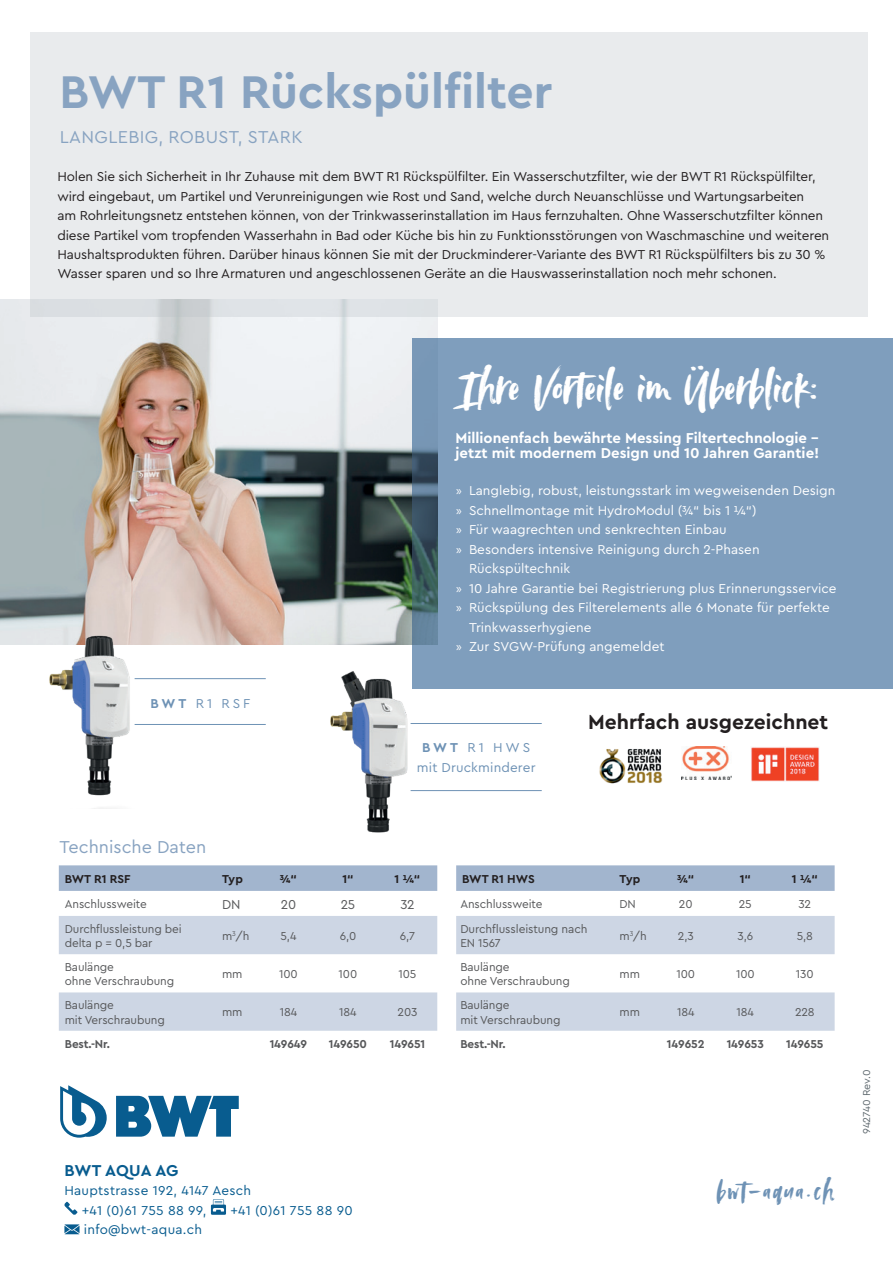
<style>
.page{position:relative;width:893px;height:1263px;background:#fff}
.page>*{position:absolute;margin:0;border:0;box-sizing:border-box;transform-origin:0 0}
.t1{font:49.5px "Avallon";color:#fff}
.t2{font:700 48px "Cera PRO";color:#88a3c1}
.t3{font:30px "Avallon";letter-spacing:.06em;color:#6e92b5}
.t4{font:700 21px "Cera PRO";color:#231f20}
.t5{font:18px "Cera PRO";letter-spacing:.01em;color:#88a3c1}
.t6{font:700 16.5px "Cera PRO";letter-spacing:.005em;color:#085c8f}
.t7{font:700 15px/15px "Cera PRO";color:#fff}
.t8{font:13.5px/19.5px "Cera PRO";letter-spacing:-.01em;color:#231f20}
.t9{font:13.5px "Cera PRO";color:#fff}
.t10{font:13.5px/19.5px "Cera PRO";letter-spacing:.02em;color:#085c8f}
.t11{font:13.5px/19.5px "Cera PRO";letter-spacing:.01em;color:#6e92b5;text-align:center}
.t12{font:13.5px "Cera PRO";letter-spacing:-.01em;color:#57585a}
.t13{font:12px/14.4px "Cera PRO";letter-spacing:-.01em;color:#57585a}
.t14{font:700 12px "Cera PRO";letter-spacing:-.01em;color:#57585a}
.t15{font:700 12px "Cera PRO";color:#231f20}
.t16{font:10.5px "Cera PRO";color:#5f696f}
.s1{font-weight:700}
.s2{font-family:"Myriad Pro"}
</style>
<div class="page">
<hr style="left:135px;top:678px;width:131px;height:1px;background:#6e92b5">
<hr style="left:135px;top:724px;width:131px;height:1px;background:#6e92b5">
<hr style="left:411px;top:723px;width:131px;height:1px;background:#6e92b5">
<hr style="left:411px;top:790px;width:131px;height:1px;background:#6e92b5">
<img style="left:0;top:300px;width:437px;height:344px">
<div style="left:30px;top:32px;width:837px;height:285px;background:#e9ebed"></div>
<div style="left:412px;top:338px;width:481px;height:351px;background:#7f9ebd"></div>
<div style="left:59px;top:865px;width:378px;height:26px;background:#a2b5ce"></div>
<svg style="left:59px;top:916px;width:378px;height:115px"></svg>
<div style="left:456px;top:865px;width:379px;height:26px;background:#a2b5ce"></div>
<svg style="left:456px;top:916px;width:379px;height:115px"></svg>
<svg style="left:116px;top:1096px;width:123px;height:41px"></svg>
<svg style="left:60px;top:1085px;width:47px;height:53px"></svg>
<svg style="left:64px;top:1202px;width:14px;height:13px"></svg>
<svg style="left:211px;top:1199px;width:15px;height:16px"></svg>
<svg style="left:64px;top:1224px;width:16px;height:10px"></svg>
<img style="left:599px;top:749px;width:64px;height:35px">
<img style="left:682px;top:746px;width:50px;height:33px">
<img style="left:751px;top:747px;width:68px;height:35px">
<img style="left:330px;top:671px;width:99px;height:162px">
<img style="left:35px;top:609px;width:107px;height:200px">
<h2 class="t2" style="left:60px;top:60px;width:494px">BWT R1 Rückspülfilter</h2>
<h3 class="t5" style="left:60px;top:125px;width:245px">LANGLEBIG, ROBUST, STARK</h3>
<p class="t8" style="left:57px;top:166px;width:773px">Holen Sie sich Sicherheit in Ihr Zuhause mit dem BWT R1 Rückspülfilter. Ein Wasserschutzfilter, wie der BWT R1 Rückspülfilter, wird eingebaut, um Partikel und Verunreinigungen wie Rost und Sand, welche durch Neuanschlüsse und Wartungsarbeiten<br>am Rohrleitungsnetz entstehen können, von der Trinkwasserinstallation im Haus fernzuhalten. Ohne Wasserschutzfilter können diese Partikel vom tropfenden Wasserhahn in Bad oder Küche bis hin zu Funktionsstörungen von Waschmaschine und weiteren Haushaltsprodukten führen. Darüber hinaus können Sie mit der Druckminderer-Variante des BWT R1 Rückspülfilters bis zu 30 % Wasser sparen und so Ihre Armaturen und angeschlossenen Geräte an die Hauswasserinstallation noch mehr schonen.</p>
<h1 class="t1" style="left:462px;top:355px;width:358px">Ihre Vorteile im Überblick:</h1>
<p class="t7" style="left:456px;top:430px;width:365px">Millionenfach bewährte Messing Filtertechnologie – jetzt mit modernem Design und 10 Jahren Garantie!</p>
<p class="t11" style="left:151px;top:693px;width:101px"><span class="s1">BWT</span> R1 RSF</p>
<h3 class="t5" style="left:60px;top:835px;width:148px">Technische Daten</h3>
<p class="t9" style="left:456px;top:482px;width:381px"><span class="s2">»</span> Langlebig, robust, leistungsstark im wegweisenden Design</p>
<p class="t9" style="left:456px;top:501px;width:302px"><span class="s2">»</span> Schnellmontage mit HydroModul (¾“ bis 1 ¼“)</p>
<p class="t9" style="left:456px;top:521px;width:272px"><span class="s2">»</span> Für waagrechten und senkrechten Einbau</p>
<p class="t9" style="left:456px;top:540px;width:305px"><span class="s2">»</span> Besonders intensive Reinigung durch 2-Phasen</p>
<p class="t9" style="left:469px;top:560px;width:103px">Rückspültechnik</p>
<p class="t9" style="left:456px;top:579px;width:382px"><span class="s2">»</span> 10 Jahre Garantie bei Registrierung plus Erinnerungsservice</p>
<p class="t9" style="left:456px;top:599px;width:375px"><span class="s2">»</span> Rückspülung des Filterelements alle 6 Monate für perfekte</p>
<p class="t9" style="left:469px;top:618px;width:124px">Trinkwasserhygiene</p>
<p class="t9" style="left:456px;top:638px;width:210px"><span class="s2">»</span> Zur SVGW-Prüfung angemeldet</p>
<p class="t11" style="left:417px;top:738px;width:120px"><span class="s1">BWT</span> R1 HWS mit Druckminderer</p>
<h3 class="t4" style="left:588px;top:708px;width:242px">Mehrfach ausgezeichnet</h3>
<p class="t15" style="left:65px;top:871px;width:67px">BWT R1 RSF</p>
<p class="t15" style="left:222px;top:871px;width:22px">Typ</p>
<p class="t15" style="left:280px;top:871px;width:19px">¾“</p>
<p class="t15" style="left:342px;top:871px;width:13px">1“</p>
<p class="t15" style="left:395px;top:871px;width:27px">1 ¼“</p>
<p class="t13" style="left:65px;top:896px;width:83px">Anschlussweite</p>
<p class="t12" style="left:222px;top:895px;width:20px">DN</p>
<p class="t12" style="left:281px;top:895px;width:17px">20</p>
<p class="t12" style="left:341px;top:895px;width:16px">25</p>
<p class="t12" style="left:400px;top:895px;width:16px">32</p>
<p class="t13" style="left:65px;top:921px;width:118px">Durchflussleistung bei delta p = 0,5 bar</p>
<p class="t13" style="left:222px;top:928px;width:29px">m<sup>3</sup>/h</p>
<p class="t13" style="left:280px;top:928px;width:18px">5,4</p>
<p class="t13" style="left:340px;top:928px;width:18px">6,0</p>
<p class="t13" style="left:400px;top:928px;width:17px">6,7</p>
<p class="t13" style="left:65px;top:959px;width:111px">Baulänge<br>ohne Verschraubung</p>
<p class="t13" style="left:222px;top:966px;width:22px">mm</p>
<p class="t13" style="left:279px;top:966px;width:20px">100</p>
<p class="t13" style="left:339px;top:966px;width:20px">100</p>
<p class="t13" style="left:398px;top:966px;width:19px">105</p>
<p class="t13" style="left:65px;top:997px;width:102px">Baulänge<br>mit Verschraubung</p>
<p class="t13" style="left:222px;top:1005px;width:22px">mm</p>
<p class="t13" style="left:280px;top:1005px;width:19px">184</p>
<p class="t13" style="left:339px;top:1005px;width:19px">184</p>
<p class="t13" style="left:398px;top:1005px;width:21px">203</p>
<p class="t14" style="left:65px;top:1036px;width:47px">Best.-Nr.</p>
<p class="t14" style="left:270px;top:1036px;width:39px">149649</p>
<p class="t14" style="left:329px;top:1036px;width:40px">149650</p>
<p class="t14" style="left:390px;top:1036px;width:37px">149651</p>
<p class="t15" style="left:462px;top:871px;width:74px">BWT R1 HWS</p>
<p class="t15" style="left:619px;top:871px;width:22px">Typ</p>
<p class="t15" style="left:677px;top:871px;width:19px">¾“</p>
<p class="t15" style="left:740px;top:871px;width:13px">1“</p>
<p class="t15" style="left:792px;top:871px;width:27px">1 ¼“</p>
<p class="t13" style="left:460px;top:896px;width:83px">Anschlussweite</p>
<p class="t13" style="left:619px;top:896px;width:18px">DN</p>
<p class="t13" style="left:679px;top:896px;width:15px">20</p>
<p class="t13" style="left:739px;top:896px;width:14px">25</p>
<p class="t13" style="left:798px;top:896px;width:14px">32</p>
<p class="t13" style="left:460px;top:921px;width:129px">Durchflussleistung nach<br>EN 1567</p>
<p class="t13" style="left:619px;top:928px;width:29px">m<sup>3</sup>/h</p>
<p class="t13" style="left:678px;top:928px;width:17px">2,3</p>
<p class="t13" style="left:737px;top:928px;width:17px">3,6</p>
<p class="t13" style="left:797px;top:928px;width:18px">5,8</p>
<p class="t13" style="left:460px;top:959px;width:111px">Baulänge<br>ohne Verschraubung</p>
<p class="t13" style="left:619px;top:966px;width:22px">mm</p>
<p class="t13" style="left:676px;top:966px;width:20px">100</p>
<p class="t13" style="left:736px;top:966px;width:20px">100</p>
<p class="t13" style="left:796px;top:966px;width:19px">130</p>
<p class="t13" style="left:460px;top:997px;width:102px">Baulänge<br>mit Verschraubung</p>
<p class="t13" style="left:619px;top:1005px;width:22px">mm</p>
<p class="t13" style="left:677px;top:1005px;width:19px">184</p>
<p class="t13" style="left:737px;top:1005px;width:19px">184</p>
<p class="t13" style="left:795px;top:1005px;width:21px">228</p>
<p class="t14" style="left:460px;top:1036px;width:47px">Best.-Nr.</p>
<p class="t14" style="left:667px;top:1036px;width:39px">149652</p>
<p class="t14" style="left:727px;top:1036px;width:39px">149653</p>
<p class="t14" style="left:786px;top:1036px;width:39px">149655</p>
<p class="t6" style="left:64px;top:1159px;width:116px">BWT AQUA AG</p>
<p class="t10" style="left:82px;top:1180px;width:171px;text-indent:-17px">Hauptstrasse 192, 4147 Aesch +41 (0)61 755 88 99,</p>
<p class="t10" style="left:230px;top:1200px;width:124px">+41 (0)61 755 88 90</p>
<p class="t10" style="left:84px;top:1219px;width:120px">info@bwt-aqua.ch</p>
<h3 class="t3" style="left:716px;top:1171px;width:119px">bwt-aqua.ch</h3>
<p class="t16" style="left:860px;top:1134px;width:66px;rotate:-90deg">942740 Rev.0</p>
</div>
